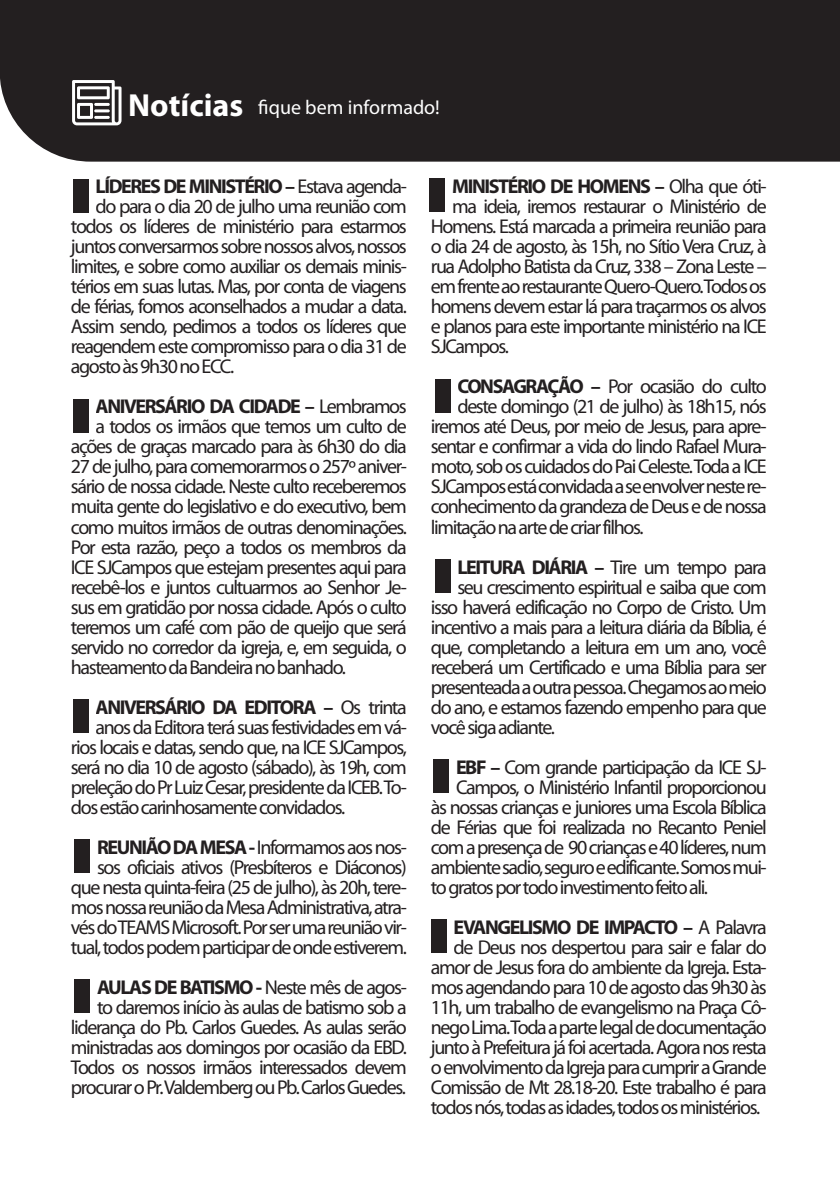
<style>
.page{position:relative;width:840px;height:1191px;background:#fff}
.page>*{position:absolute;margin:0;border:0;box-sizing:border-box;transform-origin:0 0}
.t1{font:700 32px "Myriad Pro";color:#fff}
.t2{font:20px/20px "Myriad Pro";letter-spacing:-.07em;color:#231f20;text-align:right}
.t3{font:700 20px "Myriad Pro";letter-spacing:-.07em;color:#231f20}
.t4{font:20px "Myriad Pro";color:#fff}
.s1{font-weight:400}
.s2{font-weight:700}
</style>
<div class="page">
<div style="left:0;top:0;width:839px;height:162px;background:#231f20"></div>
<svg style="left:72px;top:80px;width:49px;height:45px"></svg>
<hr style="left:94px;top:103px;width:16px;height:3px;background:#fff">
<hr style="left:94px;top:116px;width:16px;height:3px;background:#fff">
<hr style="left:94px;top:109px;width:16px;height:3px;background:#fff">
<div style="left:73px;top:399px;width:16px;height:34px;background:#231f20"></div>
<div style="left:73px;top:179px;width:16px;height:33px;background:#231f20"></div>
<div style="left:429px;top:179px;width:16px;height:33px;background:#231f20"></div>
<div style="left:430px;top:919px;width:16px;height:33px;background:#231f20"></div>
<div style="left:74px;top:839px;width:16px;height:33px;background:#231f20"></div>
<div style="left:73px;top:699px;width:16px;height:33px;background:#231f20"></div>
<div style="left:434px;top:559px;width:16px;height:34px;background:#231f20"></div>
<div style="left:433px;top:759px;width:16px;height:34px;background:#231f20"></div>
<div style="left:74px;top:979px;width:16px;height:33px;background:#231f20"></div>
<div style="left:434px;top:379px;width:16px;height:33px;background:#231f20"></div>
<p class="t1" style="left:128px;top:84px;width:116px">Notícias</p>
<p class="t4" style="left:258px;top:95px;width:183px">fique bem informado!</p>
<p class="t3" style="left:95px;top:174px;width:312px">LÍDERES DE MINISTÉRIO – <span class="s1">Estava agenda-</span></p>
<p class="t2" style="left:95px;top:196px;width:313px">do para o dia 20 de julho uma reunião com</p>
<p class="t2" style="left:71px;top:216px;width:337px">todos os líderes de ministério para estarmos</p>
<p class="t2" style="left:71px;top:236px;width:337px">juntos conversarmos sobre nossos alvos, nossos</p>
<p class="t2" style="left:71px;top:256px;width:337px">limites, e sobre como auxiliar os demais minis-</p>
<p class="t2" style="left:71px;top:276px;width:337px">térios em suas lutas. Mas, por conta de viagens</p>
<p class="t2" style="left:71px;top:296px;width:337px">de férias, fomos aconselhados a mudar a data.</p>
<p class="t2" style="left:71px;top:316px;width:337px">Assim sendo, pedimos a todos os líderes que</p>
<p class="t2" style="left:71px;top:336px;width:337px">reagendem este compromisso para o dia 31 de</p>
<p class="t2" style="left:71px;top:356px;width:165px">agosto às 9h30 no ECC.</p>
<p class="t3" style="left:96px;top:394px;width:312px">ANIVERSÁRIO DA CIDADE – <span class="s1">Lembramos</span></p>
<p class="t2" style="left:96px;top:416px;width:312px">a todos os irmãos que temos um culto de</p>
<p class="t2" style="left:71px;top:436px;width:337px">ações de graças marcado para às 6h30 do dia</p>
<p class="t2" style="left:71px;top:456px;width:337px">27 de julho, para comemorarmos o 257º aniver-</p>
<p class="t2" style="left:71px;top:476px;width:337px">sário de nossa cidade. Neste culto receberemos</p>
<p class="t2" style="left:71px;top:496px;width:337px">muita gente do legislativo e do executivo, bem</p>
<p class="t2" style="left:71px;top:516px;width:337px">como muitos irmãos de outras denominações.</p>
<p class="t2" style="left:71px;top:536px;width:337px">Por esta razão, peço a todos os membros da</p>
<p class="t2" style="left:71px;top:556px;width:337px">ICE SJCampos que estejam presentes aqui para</p>
<p class="t2" style="left:71px;top:576px;width:337px">recebê-los e juntos cultuarmos ao Senhor Je-</p>
<p class="t2" style="left:71px;top:596px;width:337px">sus em gratidão por nossa cidade. Após o culto</p>
<p class="t2" style="left:71px;top:616px;width:337px">teremos um café com pão de queijo que será</p>
<p class="t2" style="left:71px;top:636px;width:337px">servido no corredor da igreja, e, em seguida, o</p>
<p class="t2" style="left:71px;top:656px;width:276px">hasteamento da Bandeira no banhado.</p>
<p class="t3" style="left:96px;top:694px;width:312px">ANIVERSÁRIO DA EDITORA – <span class="s1">Os trinta</span></p>
<p class="t2" style="left:96px;top:716px;width:312px">anos da Editora terá suas festividades em vá-</p>
<p class="t2" style="left:71px;top:736px;width:337px">rios locais e datas, sendo que, na ICE SJCampos,</p>
<p class="t2" style="left:71px;top:756px;width:337px">será no dia 10 de agosto (sábado), às 19h, com</p>
<p class="t2" style="left:71px;top:776px;width:337px">preleção do Pr Luiz Cesar, presidente da ICEB. To-</p>
<p class="t2" style="left:71px;top:796px;width:275px">dos estão carinhosamente convidados.</p>
<p class="t2" style="left:71px;top:836px;width:337px"><span class="s2">REUNIÃO DA MESA -</span> Informamos aos nos&shy;sos oficiais ativos (Presbíteros e Diáconos) que nesta quinta-feira (25 de julho), às 20h, tere&shy;mos nossa reunião da Mesa Administrativa, atra&shy;vés do TEAMS Microsoft. Por ser uma reunião vir&shy;tual, todos podem participar de onde estiverem.</p>
<p class="t2" style="left:71px;top:976px;width:337px"><span class="s2">AULAS DE BATISMO -</span> Neste mês de agos-<br>to daremos início às aulas de batismo sob a liderança do Pb. Carlos Guedes. As aulas serão ministradas aos domingos por ocasião da EBD.<br>Todos os nossos irmãos interessados devem procurar o Pr. Valdemberg ou Pb. Carlos Guedes.</p>
<p class="t3" style="left:452px;top:174px;width:316px">MINISTÉRIO DE HOMENS – <span class="s1">Olha que óti-</span></p>
<p class="t2" style="left:452px;top:196px;width:316px">ma ideia, iremos restaurar o Ministério de</p>
<p class="t2" style="left:430px;top:216px;width:337px">Homens. Está marcada a primeira reunião para</p>
<p class="t2" style="left:430px;top:236px;width:337px">o dia 24 de agosto, às 15h, no Sítio Vera Cruz, à</p>
<p class="t2" style="left:430px;top:256px;width:337px">rua Adolpho Batista da Cruz, 338 – Zona Leste –</p>
<p class="t2" style="left:430px;top:276px;width:337px">em frente ao restaurante Quero-Quero. Todos os</p>
<p class="t2" style="left:430px;top:296px;width:337px">homens devem estar lá para traçarmos os alvos</p>
<p class="t2" style="left:430px;top:316px;width:337px">e planos para este importante ministério na ICE</p>
<p class="t2" style="left:430px;top:336px;width:80px">SJCampos.</p>
<p class="t2" style="left:457px;top:376px;width:310px"><span class="s2">CONSAGRAÇÃO –</span> Por ocasião do culto</p>
<p class="t2" style="left:457px;top:396px;width:310px">deste domingo (21 de julho) às 18h15, nós</p>
<p class="t2" style="left:430px;top:416px;width:337px">iremos até Deus, por meio de Jesus, para apre-</p>
<p class="t2" style="left:430px;top:436px;width:337px">sentar e confirmar a vida do lindo Rafael Mura-</p>
<p class="t2" style="left:430px;top:456px;width:337px">moto, sob os cuidados do Pai Celeste. Toda a ICE</p>
<p class="t2" style="left:430px;top:476px;width:337px">SJCampos está convidada a se envolver neste re-</p>
<p class="t2" style="left:430px;top:496px;width:337px">conhecimento da grandeza de Deus e de nossa</p>
<p class="t2" style="left:430px;top:516px;width:214px">limitação na arte de criar filhos.</p>
<p class="t2" style="left:457px;top:556px;width:310px"><span class="s2">LEITURA DIÁRIA –</span> Tire um tempo para</p>
<p class="t2" style="left:457px;top:576px;width:311px">seu crescimento espiritual e saiba que com</p>
<p class="t2" style="left:430px;top:596px;width:337px">isso haverá edificação no Corpo de Cristo. Um</p>
<p class="t2" style="left:430px;top:616px;width:337px">incentivo a mais para a leitura diária da Bíblia, é</p>
<p class="t2" style="left:430px;top:636px;width:337px">que, completando a leitura em um ano, você</p>
<p class="t2" style="left:430px;top:656px;width:337px">receberá um Certificado e uma Bíblia para ser</p>
<p class="t2" style="left:430px;top:676px;width:337px">presenteada a outra pessoa. Chegamos ao meio</p>
<p class="t2" style="left:430px;top:696px;width:337px">do ano, e estamos fazendo empenho para que</p>
<p class="t2" style="left:430px;top:716px;width:126px">você siga adiante.</p>
<p class="t2" style="left:456px;top:756px;width:312px"><span class="s2">EBF –</span> Com grande participação da ICE SJ-</p>
<p class="t2" style="left:456px;top:776px;width:312px">Campos, o Ministério Infantil proporcionou</p>
<p class="t2" style="left:430px;top:796px;width:337px">às nossas crianças e juniores uma Escola Bíblica</p>
<p class="t2" style="left:430px;top:816px;width:337px">de Férias que foi realizada no Recanto Peniel</p>
<p class="t2" style="left:430px;top:836px;width:337px">com a presença de 90 crianças e 40 líderes, num</p>
<p class="t2" style="left:430px;top:856px;width:337px">ambiente sadio, seguro e edificante. Somos mui-</p>
<p class="t2" style="left:430px;top:876px;width:278px">to gratos por todo investimento feito ali.</p>
<p class="t3" style="left:453px;top:914px;width:314px">EVANGELISMO DE IMPACTO – <span class="s1">A Palavra</span></p>
<p class="t2" style="left:453px;top:936px;width:314px">de Deus nos despertou para sair e falar do</p>
<p class="t2" style="left:430px;top:956px;width:337px">amor de Jesus fora do ambiente da Igreja. Esta-</p>
<p class="t2" style="left:430px;top:976px;width:337px">mos agendando para 10 de agosto das 9h30 às</p>
<p class="t2" style="left:430px;top:996px;width:337px">11h, um trabalho de evangelismo na Praça Cô-</p>
<p class="t2" style="left:430px;top:1016px;width:337px">nego Lima. Toda a parte legal de documentação</p>
<p class="t2" style="left:430px;top:1036px;width:337px">junto à Prefeitura já foi acertada. Agora nos resta</p>
<p class="t2" style="left:430px;top:1056px;width:337px">o envolvimento da Igreja para cumprir a Grande</p>
<p class="t2" style="left:430px;top:1076px;width:337px">Comissão de Mt 28.18-20. Este trabalho é para</p>
<p class="t2" style="left:430px;top:1096px;width:330px">todos nós, todas as idades, todos os ministérios.</p>
</div>
